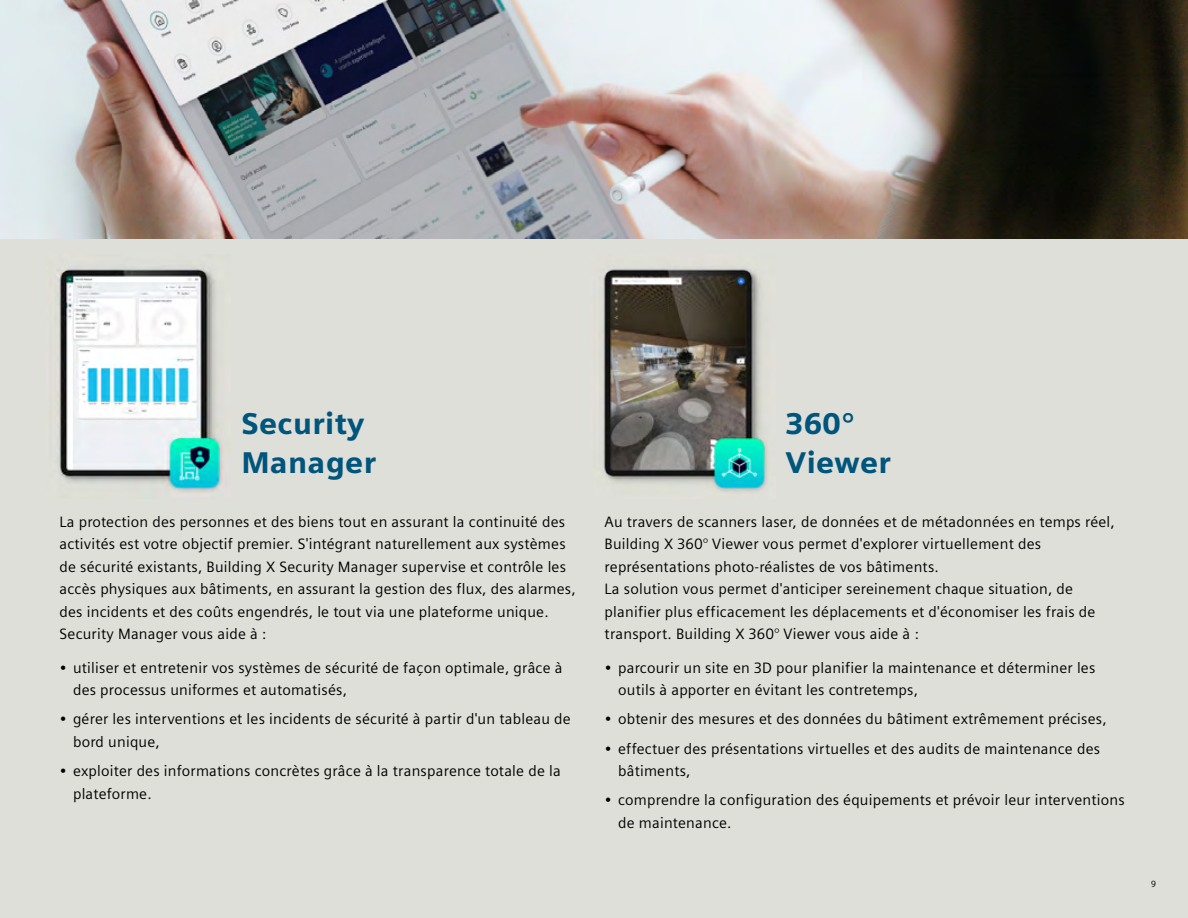
<style>
.page{position:relative;width:1188px;height:918px;background:#dfdfd9}
.page>*{position:absolute;margin:0;border:0;box-sizing:border-box;transform-origin:0 0}
.t1{font:900 30px/39px "Siemens Sans";letter-spacing:.015em;color:#00557c}
.t2{font:15px/22.5px "Siemens Sans";letter-spacing:.015em;color:#000}
.t3{font:9px "Siemens Sans";color:#000}
</style>
<div class="page">
<img style="left:0;top:0;width:1188px;height:239px">
<img style="left:603px;top:268px;width:164px;height:224px">
<img style="left:59px;top:267px;width:164px;height:225px">
<h1 class="t1" style="left:241px;top:403px;width:136px">Security<br>Manager</h1>
<h1 class="t1" style="left:786px;top:403px;width:107px">360°<br>Viewer</h1>
<p class="t2" style="left:60px;top:510px;width:518px">La protection des personnes et des biens tout en assurant la continuité des activités est votre objectif premier. S'intégrant naturellement aux systèmes de sécurité existants, Building X Security Manager supervise et contrôle les accès physiques aux bâtiments, en assurant la gestion des flux, des alarmes, des incidents et des coûts engendrés, le tout via une plateforme unique.<br>Security Manager vous aide à :</p>
<p class="t2" style="left:73px;top:655px;width:491px;text-indent:-14px">• utiliser et entretenir vos systèmes de sécurité de façon optimale, grâce à des processus uniformes et automatisés,</p>
<p class="t2" style="left:73px;top:707px;width:499px;text-indent:-14px">• gérer les interventions et les incidents de sécurité à partir d'un tableau de bord unique,</p>
<p class="t2" style="left:73px;top:759px;width:489px;text-indent:-14px">• exploiter des informations concrètes grâce à la transparence totale de la plateforme.</p>
<p class="t2" style="left:605px;top:510px;width:512px">Au travers de scanners laser, de données et de métadonnées en temps réel, Building X 360° Viewer vous permet d'explorer virtuellement des représentations photo-réalistes de vos bâtiments.<br>La solution vous permet d'anticiper sereinement chaque situation, de planifier plus efficacement les déplacements et d'économiser les frais de transport. Building X 360° Viewer vous aide à :</p>
<p class="t2" style="left:618px;top:655px;width:479px;text-indent:-14px">• parcourir un site en 3D pour planifier la maintenance et déterminer les outils à apporter en évitant les contretemps,</p>
<p class="t2" style="left:605px;top:707px;width:504px">• obtenir des mesures et des données du bâtiment extrêmement précises,</p>
<p class="t2" style="left:618px;top:736px;width:483px;text-indent:-14px">• effectuer des présentations virtuelles et des audits de maintenance des bâtiments,</p>
<p class="t2" style="left:618px;top:788px;width:508px;text-indent:-14px">• comprendre la configuration des équipements et prévoir leur interventions de maintenance.</p>
<p class="t3" style="left:1151px;top:877px;width:6px">9</p>
</div>
